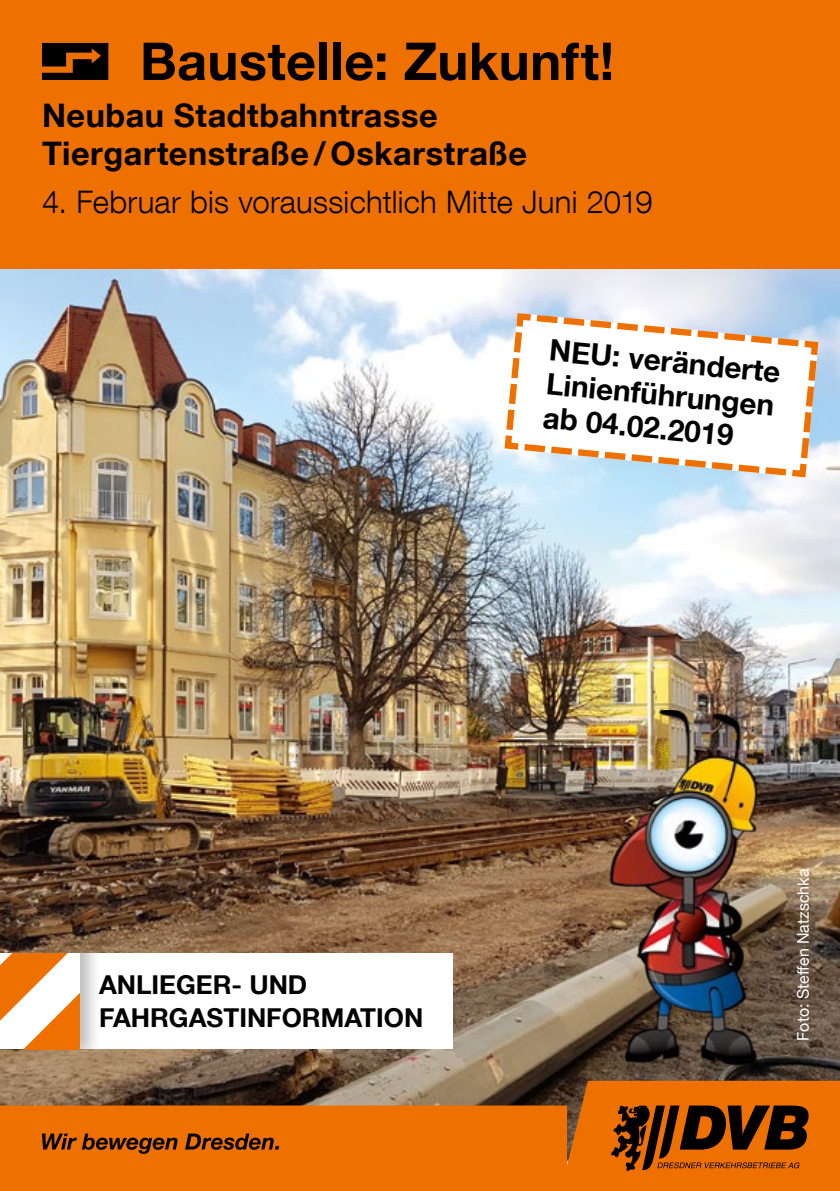
<style>
.page{position:relative;width:840px;height:1191px;background:#fff}
.page>*{position:absolute;margin:0;border:0;box-sizing:border-box;transform-origin:0 0}
.t1{font:700 52.2px "Helvetica Neue LT Com";letter-spacing:.005em;color:#000}
.t2{font:700 32.4px/39px "Helvetica Neue LT Com";letter-spacing:.02em;color:#000}
.t3{font:300 31px "Helvetica Neue LT Com";letter-spacing:.01em;color:#000}
.t4{font:700 29.6px/33.6px "Helvetica Neue LT Com";color:#000;text-align:justify}
.t5{font:700 26px/33.8px "Helvetica Neue LT Com";color:#000}
.t6{font:16px "Helvetica Neue LT Com";color:#fff}
</style>
<div class="page">
<img style="left:0;top:269px;width:839px;height:811px">
<div style="left:0;top:0;width:839px;height:269px;background:#ee7100"></div>
<svg style="left:42px;top:43px;width:66px;height:37px"></svg>
<img style="left:608px;top:710px;width:153px;height:370px">
<svg style="left:0;top:1080px;width:839px;height:111px;background:#d16a0d"></svg>
<svg style="left:610px;top:1105px;width:198px;height:66px;background:#7b3a00"></svg>
<svg style="left:42px;top:1133px;width:237px;height:20px;background:#9d4a00"></svg>
<div style="left:0;top:953px;width:452px;height:96px;background:#fff"></div>
<div style="left:0;top:953px;width:102px;height:96px;background:#000;opacity:.27"></div>
<svg style="left:0;top:953px;width:79px;height:96px"></svg>
<svg style="left:501px;top:309px;width:320px;height:172px"></svg>
<h1 class="t1" style="left:140px;top:28px;width:475px">Baustelle: Zukunft!</h1>
<p class="t2" style="left:42px;top:95px;width:486px">Neubau Stadtbahntrasse<br>Tiergartenstraße /Oskarstraße</p>
<p class="t3" style="left:42px;top:182px;width:612px">4. Februar bis voraussichtlich Mitte Juni 2019</p>
<p class="t4" style="left:550px;top:333px;width:234px;rotate:5deg">NEU: veränderte Linienführungen ab 04.02.2019</p>
<p class="t5" style="left:99px;top:966px;width:326px">ANLIEGER- UND<br>FAHRGASTINFORMATION</p>
<p class="t6" style="left:792px;top:1040px;width:173px;rotate:-90deg">Foto: Steffen Natzschka</p>
</div>
